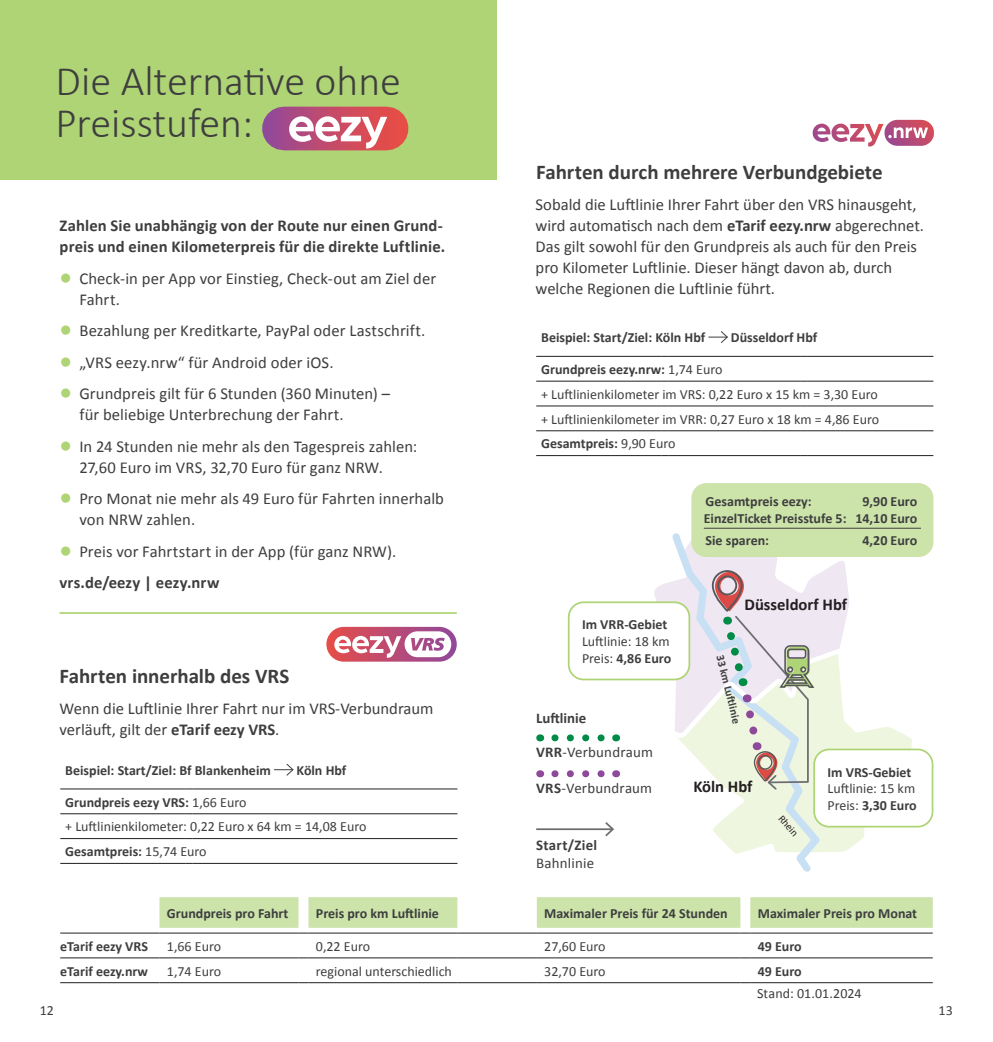
<style>
.page{position:relative;width:993px;height:1042px;background:#fff}
.page>*{position:absolute;margin:0;border:0;box-sizing:border-box;transform-origin:0 0}
.t1{font:300 42px/42px "Calibri";color:#3e3e3f}
.t2{font:700 21px "Calibri";color:#3e3e3f}
.t3{font:16.62px/21px "Calibri";color:#3e3e3f}
.t4{font:700 16.62px/21px "Calibri";letter-spacing:.005em;color:#3e3e3f}
.t5{font:700 16.62px "Calibri";color:#231f20}
.t6{font:14.88px "Calibri";letter-spacing:.01em;color:#3e3e3f}
.t7{font:700 14.88px "Calibri";letter-spacing:.01em;color:#3e3e3f}
.t8{font:14px/24.8px "Calibri";color:#3e3e3f}
.t9{font:700 14px/16.8px "Calibri";color:#3e3e3f;text-align:right}
.t10{font:700 11.38px "Calibri";color:#3e3e3f}
.t11{font:10.5px "Calibri";color:#231f20}
.s1{font-family:"Georgia";font-size:21px;color:#aed475}
.s2{font-weight:700}
</style>
<div class="page">
<div style="left:0;top:0;width:496px;height:179px;background:#aed475"></div>
<hr style="left:60px;top:612px;width:396px;height:2px;background:#aed475">
<hr style="left:60px;top:933px;width:99px;height:1px;background:#231f20">
<svg style="left:159px;top:897px;width:773px;height:37px"></svg>
<hr style="left:750px;top:933px;width:182px;height:1px;background:#231f20">
<hr style="left:60px;top:957px;width:99px;height:1px;background:#231f20">
<hr style="left:159px;top:957px;width:139px;height:1px;background:#231f20">
<hr style="left:308px;top:957px;width:149px;height:1px;background:#231f20">
<hr style="left:457px;top:957px;width:69px;height:1px;background:#231f20">
<hr style="left:536px;top:957px;width:204px;height:1px;background:#231f20">
<hr style="left:750px;top:957px;width:182px;height:1px;background:#231f20">
<hr style="left:60px;top:982px;width:99px;height:1px;background:#231f20">
<hr style="left:159px;top:982px;width:139px;height:1px;background:#231f20">
<hr style="left:308px;top:982px;width:149px;height:1px;background:#231f20">
<hr style="left:457px;top:982px;width:69px;height:1px;background:#231f20">
<hr style="left:536px;top:982px;width:204px;height:1px;background:#231f20">
<hr style="left:750px;top:982px;width:182px;height:1px;background:#231f20">
<svg style="left:326px;top:627px;width:130px;height:35px"></svg>
<svg style="left:334px;top:631px;width:117px;height:27px"></svg>
<hr style="left:536px;top:356px;width:125px;height:1px;background:#231f20">
<hr style="left:668px;top:356px;width:132px;height:1px;background:#231f20">
<hr style="left:807px;top:356px;width:126px;height:1px;background:#231f20">
<hr style="left:536px;top:381px;width:125px;height:1px;background:#231f20">
<hr style="left:668px;top:381px;width:132px;height:1px;background:#231f20">
<hr style="left:807px;top:381px;width:126px;height:1px;background:#231f20">
<hr style="left:536px;top:406px;width:125px;height:1px;background:#231f20">
<hr style="left:668px;top:406px;width:132px;height:1px;background:#231f20">
<hr style="left:807px;top:406px;width:126px;height:1px;background:#231f20">
<hr style="left:536px;top:430px;width:125px;height:1px;background:#231f20">
<hr style="left:668px;top:430px;width:132px;height:1px;background:#231f20">
<hr style="left:807px;top:430px;width:126px;height:1px;background:#231f20">
<hr style="left:536px;top:455px;width:125px;height:1px;background:#231f20">
<hr style="left:668px;top:455px;width:132px;height:1px;background:#231f20">
<hr style="left:807px;top:455px;width:126px;height:1px;background:#231f20">
<svg style="left:708px;top:331px;width:20px;height:12px"></svg>
<hr style="left:60px;top:788px;width:126px;height:1px;background:#231f20">
<hr style="left:193px;top:788px;width:132px;height:1px;background:#231f20">
<hr style="left:332px;top:788px;width:125px;height:1px;background:#231f20">
<hr style="left:60px;top:813px;width:126px;height:1px;background:#231f20">
<hr style="left:193px;top:813px;width:132px;height:1px;background:#231f20">
<hr style="left:332px;top:813px;width:125px;height:1px;background:#231f20">
<hr style="left:60px;top:838px;width:126px;height:1px;background:#231f20">
<hr style="left:193px;top:838px;width:132px;height:1px;background:#231f20">
<hr style="left:332px;top:838px;width:125px;height:1px;background:#231f20">
<hr style="left:60px;top:863px;width:126px;height:1px;background:#231f20">
<hr style="left:193px;top:863px;width:132px;height:1px;background:#231f20">
<hr style="left:332px;top:863px;width:125px;height:1px;background:#231f20">
<svg style="left:274px;top:763px;width:20px;height:13px"></svg>
<img style="left:812px;top:124px;width:71px;height:23px">
<img style="left:884px;top:120px;width:49px;height:26px">
<svg style="left:554px;top:770px;width:51px;height:7px"></svg>
<svg style="left:554px;top:734px;width:51px;height:7px"></svg>
<hr style="left:536px;top:828px;width:76px;height:2px;background:#6c6d70">
<svg style="left:603px;top:822px;width:11px;height:15px"></svg>
<svg style="left:819px;top:727px;width:93px;height:125px;fill:#eff6e0"></svg>
<svg style="left:672px;top:533px;width:147px;height:339px"></svg>
<div style="left:813px;top:749px;width:119px;height:77px;background:#fff;border-radius:15px"></div>
<div style="left:813px;top:748px;width:120px;height:79px;border:2px solid #aed475;border-radius:15px"></div>
<svg style="left:646px;top:569px;width:220px;height:222px"></svg>
<div style="left:568px;top:602px;width:121px;height:77px;background:#fff;border-radius:15px"></div>
<div style="left:567px;top:601px;width:123px;height:79px;border:2px solid #aed475;border-radius:15px"></div>
<div style="left:691px;top:483px;width:242px;height:74px;background:#cce3aa;border-radius:15px"></div>
<hr style="left:703px;top:528px;width:217px;height:1px;background:#3e3e3f">
<div style="left:284px;top:107px;width:102px;height:43px;background:linear-gradient(to right,#a54a89,#e44d49)"></div>
<svg style="left:289px;top:111px;width:101px;height:38px;background:#dc8d9d"></svg>
<h1 class="t1" style="left:56px;top:59px;width:347px">Die Alternative ohne<br>Preisstufen:</h1>
<p class="t4" style="left:60px;top:214px;width:387px">Zahlen Sie unabhängig von der Route nur einen Grund&shy;preis und einen Kilometerpreis für die direkte Luftlinie.</p>
<p class="t3" style="left:79px;top:267px;width:358px;text-indent:-20px"><span class="s1">●</span> Check-in per App vor Einstieg, Check-out am Ziel der<br>Fahrt.</p>
<p class="t3" style="left:60px;top:320px;width:367px"><span class="s1">●</span> Bezahlung per Kreditkarte, PayPal oder Lastschrift.</p>
<p class="t3" style="left:60px;top:351px;width:275px"><span class="s1">●</span> „VRS eezy.nrw“ für Android oder iOS.</p>
<p class="t3" style="left:79px;top:383px;width:312px;text-indent:-20px"><span class="s1">●</span> Grundpreis gilt für 6 Stunden (360 Minuten) – für beliebige Unterbrechung der Fahrt.</p>
<p class="t3" style="left:79px;top:435px;width:339px;text-indent:-20px"><span class="s1">●</span> In 24 Stunden nie mehr als den Tagespreis zahlen:<br>27,60 Euro im VRS, 32,70 Euro für ganz NRW.</p>
<p class="t3" style="left:79px;top:488px;width:366px;text-indent:-20px"><span class="s1">●</span> Pro Monat nie mehr als 49 Euro für Fahrten innerhalb von NRW zahlen.</p>
<p class="t3" style="left:60px;top:535px;width:338px;line-height:31.5px"><span class="s1">●</span> Preis vor Fahrtstart in der App (für ganz NRW). <span class="s2">vrs.de/eezy | eezy.nrw</span></p>
<p class="t2" style="left:60px;top:661px;width:231px">Fahrten innerhalb des VRS</p>
<p class="t3" style="left:60px;top:698px;width:375px">Wenn die Luftlinie Ihrer Fahrt nur im VRS-Verbundraum verläuft, gilt der <span class="s2">eTarif eezy VRS</span>.</p>
<p class="t9" style="left:65px;top:761px;width:207px">Beispiel: Start/Ziel: Bf Blankenheim</p>
<p class="t9" style="left:296px;top:761px;width:51px">Köln Hbf</p>
<p class="t8" style="left:65px;top:789px;width:302px"><span class="s2">Grundpreis eezy VRS:</span> 1,66 Euro<br>+ Luftlinienkilometer: 0,22 Euro x 64 km = 14,08 Euro<br><span class="s2">Gesamtpreis:</span> 15,74 Euro</p>
<p class="t2" style="left:536px;top:158px;width:348px">Fahrten durch mehrere Verbundgebiete</p>
<p class="t3" style="left:535px;top:194px;width:390px">Sobald die Luftlinie Ihrer Fahrt über den VRS hinausgeht, wird automatisch nach dem <span class="s2">eTarif eezy.nrw</span> abgerechnet.<br>Das gilt sowohl für den Grundpreis als auch für den Preis pro Kilometer Luftlinie. Dieser hängt davon ab, durch welche Regionen die Luftlinie führt.</p>
<p class="t9" style="left:541px;top:328px;width:165px">Beispiel: Start/Ziel: Köln Hbf</p>
<p class="t9" style="left:730px;top:328px;width:88px">Düsseldorf Hbf</p>
<p class="t8" style="left:541px;top:356px;width:339px"><span class="s2">Grundpreis eezy.nrw:</span> 1,74 Euro<br>+ Luftlinienkilometer im VRS: 0,22 Euro x 15 km = 3,30 Euro + Luftlinienkilometer im VRR: 0,27 Euro x 18 km = 4,86 Euro <span class="s2">Gesamtpreis:</span> 9,90 Euro</p>
<p class="t9" style="left:705px;top:492px;width:108px">Gesamtpreis eezy:</p>
<p class="t9" style="left:703px;top:492px;width:215px">9,90 Euro<br>EinzelTicket Preisstufe 5: 14,10 Euro</p>
<p class="t9" style="left:705px;top:531px;width:65px">Sie sparen:</p>
<p class="t9" style="left:862px;top:531px;width:56px">4,20 Euro</p>
<p class="t9" style="left:582px;top:616px;width:87px">Im VRR-Gebiet</p>
<p class="t8" style="left:582px;top:633px;width:91px;line-height:16.8px">Luftlinie: 18 km<br>Preis: <span class="s2">4,86 Euro</span></p>
<p class="t7" style="left:536px;top:707px;width:52px">Luftlinie</p>
<p class="t6" style="left:536px;top:742px;width:118px"><span class="s2">VRR</span>-Verbundraum</p>
<p class="t6" style="left:536px;top:778px;width:117px"><span class="s2">VRS</span>-Verbundraum</p>
<p class="t7" style="left:536px;top:834px;width:62px">Start/Ziel</p>
<p class="t6" style="left:536px;top:852px;width:59px">Bahnlinie</p>
<p class="t5" style="left:744px;top:592px;width:104px">Düsseldorf Hbf</p>
<p class="t10" style="left:727px;top:653px;width:71px;rotate:76deg">33 km Luft linie</p>
<p class="t5" style="left:693px;top:775px;width:61px">Köln Hbf</p>
<p class="t11" style="left:785px;top:812px;width:26px;rotate:49deg">Rhein</p>
<p class="t9" style="left:827px;top:763px;width:85px">Im VRS-Gebiet</p>
<p class="t8" style="left:827px;top:780px;width:91px;line-height:16.8px">Luftlinie: 15 km<br>Preis: <span class="s2">3,30 Euro</span></p>
<p class="t9" style="left:167px;top:904px;width:123px">Grundpreis pro Fahrt</p>
<p class="t9" style="left:316px;top:904px;width:125px">Preis pro km Luftlinie</p>
<p class="t9" style="left:544px;top:904px;width:185px">Maximaler Preis für 24 Stunden</p>
<p class="t9" style="left:757px;top:904px;width:161px">Maximaler Preis pro Monat</p>
<p class="t9" style="left:60px;top:937px;width:89px">eTarif eezy VRS</p>
<p class="t8" style="left:167px;top:933px;width:56px">1,66 Euro</p>
<p class="t8" style="left:316px;top:933px;width:56px">0,22 Euro</p>
<p class="t8" style="left:544px;top:933px;width:63px">27,60 Euro</p>
<p class="t9" style="left:757px;top:937px;width:46px">49 Euro</p>
<p class="t9" style="left:60px;top:962px;width:89px">eTarif eezy.nrw</p>
<p class="t8" style="left:167px;top:958px;width:56px">1,74 Euro</p>
<p class="t8" style="left:316px;top:958px;width:137px">regional unterschiedlich</p>
<p class="t8" style="left:544px;top:958px;width:63px">32,70 Euro</p>
<p class="t9" style="left:757px;top:962px;width:46px">49 Euro</p>
<p class="t8" style="left:756px;top:980px;width:106px">Stand: 01.01.2024</p>
<p class="t8" style="left:40px;top:997px;width:16px">12</p>
<p class="t8" style="left:938px;top:997px;width:16px">13</p>
</div>
